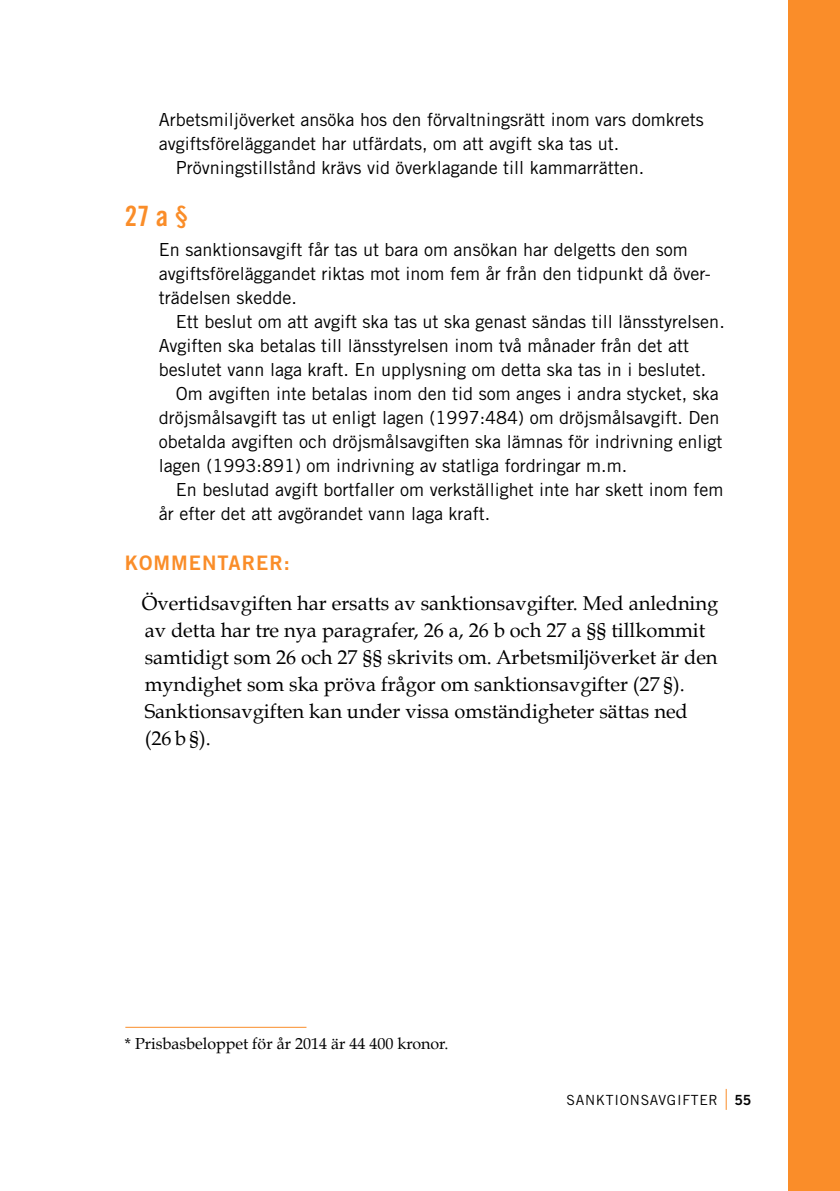
<style>
.page{position:relative;width:840px;height:1191px;background:#fff}
.page>*{position:absolute;margin:0;border:0;box-sizing:border-box;transform-origin:0 0}
.t1{font:28px "Trade Gothic LT Std Bd Cn 20";color:#fa8d29}
.t2{font:20px/27px "Book Antiqua";color:#000}
.t3{font:20px "Trade Gothic LT Std Bd 2";letter-spacing:.05em;color:#fa8d29}
.t4{font:18px/24px "Trade Gothic LT Std";color:#000}
.t5{font:16px "Book Antiqua";color:#000}
.t6{font:14px "Trade Gothic LT Std";color:#000}
.t7{font:14px "Trade Gothic LT Std Bd 2";color:#000}
</style>
<div class="page">
<svg style="left:725px;top:1089px;width:1px;height:20px"></svg>
<div style="left:788px;top:0;width:51px;height:1191px;background:#fa8d29"></div>
<hr style="left:125px;top:1026px;width:181px;height:1px;background:#fa8d29">
<p class="t4" style="left:159px;top:108px;width:546px">Arbetsmiljöverket ansöka hos den förvaltningsrätt inom vars domkrets</p>
<p class="t4" style="left:159px;top:132px;width:461px">avgiftsföreläggandet har utfärdats, om att avgift ska tas ut.</p>
<p class="t4" style="left:176px;top:156px;width:469px">Prövningstillstånd krävs vid överklagande till kammarrätten.</p>
<h1 class="t1" style="left:125px;top:199px;width:65px">27 a §</h1>
<p class="t4" style="left:159px;top:237px;width:553px">En sanktionsavgift får tas ut bara om ansökan har delgetts den som avgiftsföreläggandet riktas mot inom fem år från den tidpunkt då över&shy;trädelsen skedde.</p>
<p class="t4" style="left:159px;top:309px;width:567px;text-indent:17px">Ett beslut om att avgift ska tas ut ska genast sändas till länsstyrelsen.<br>Avgiften ska betalas till länsstyrelsen inom två månader från det att beslutet vann laga kraft. En upplysning om detta ska tas in i beslutet.</p>
<p class="t4" style="left:159px;top:381px;width:564px;text-indent:17px">Om avgiften inte betalas inom den tid som anges i andra stycket, ska dröjsmålsavgift tas ut enligt lagen (1997:484) om dröjsmålsavgift. Den obetalda avgiften och dröjsmålsavgiften ska lämnas för indrivning enligt lagen (1993:891) om indrivning av statliga fordringar m.m.</p>
<p class="t4" style="left:159px;top:477px;width:565px;text-indent:17px">En beslutad avgift bortfaller om verkställighet inte har skett inom fem år efter det att avgörandet vann laga kraft.</p>
<p class="t3" style="left:125px;top:551px;width:166px">KOMMENTARER:</p>
<p class="t2" style="left:142px;top:590px;width:577px">Övertidsavgiften har ersatts av sanktionsavgifter. Med anledning av detta har tre nya paragrafer, 26 a, 26 b och 27 a §§ tillkommit samtidigt som 26 och 27 §§ skrivits om. Arbetsmiljöverket är den myndighet som ska pröva frågor om sanktionsavgifter (27 §).<br>Sanktionsavgiften kan under vissa omständigheter sättas ned<br>(26 b §).</p>
<p class="t5" style="left:125px;top:1034px;width:325px">* Prisbasbeloppet för år 2014 är 44 400 kronor.</p>
<p class="t6" style="left:566px;top:1091px;width:20px">Sanktionsavgifter</p>
<p class="t7" style="left:734px;top:1091px;width:19px">55</p>
</div>
